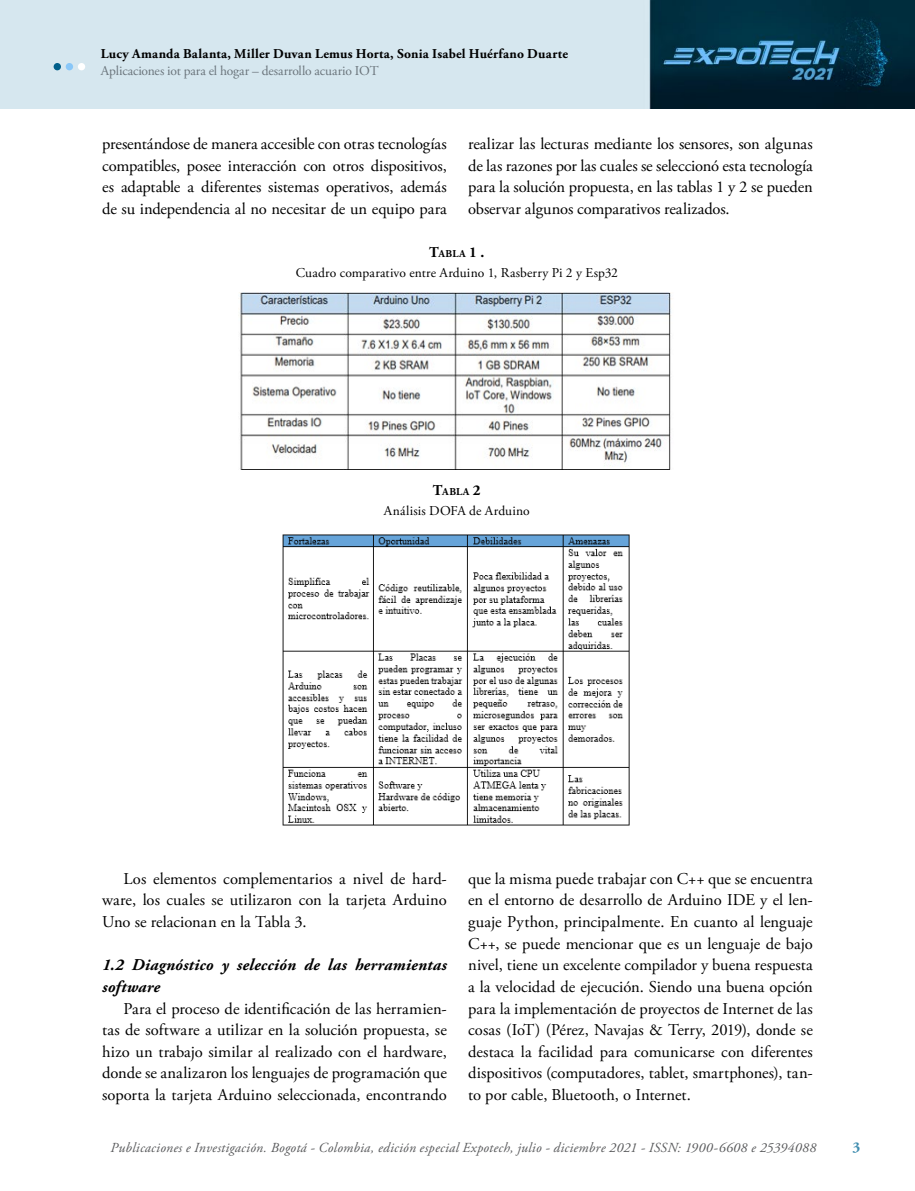
<style>
.page{position:relative;width:915px;height:1191px;background:#fff}
.page>*{position:absolute;margin:0;border:0;box-sizing:border-box;transform-origin:0 0}
.t1{font:16.5px/21.6px "Adobe Garamond Pro";letter-spacing:-.005em;color:#000;text-align:justify}
.t2{font:italic 700 16.5px/21.6px "Adobe Garamond Pro";letter-spacing:.015em;color:#000}
.t3{font:700 15px "Adobe Garamond Pro";color:#3f8daf}
.t4{font:italic 13.8px "Adobe Garamond Pro";letter-spacing:.02em;color:#58595b}
.t5{font:13.5px "Adobe Garamond Pro";letter-spacing:.015em;color:#000}
.t6{font:700 13.5px "Adobe Garamond Pro";letter-spacing:.015em;color:#000}
.t7{font:13.5px "Adobe Garamond Pro";letter-spacing:-.01em;color:#808285}
.t8{font:700 10.5px "Adobe Garamond Pro";letter-spacing:.03em;color:#000}
.s1{font-size:15px}
</style>
<div class="page">
<img style="left:0;top:0;width:914px;height:109px">
<div style="left:54px;top:63px;width:7px;height:7px;background:#005f8a;border-radius:50%"></div>
<div style="left:66px;top:63px;width:7px;height:7px;background:#89c7f8;border-radius:50%"></div>
<div style="left:78px;top:63px;width:7px;height:7px;background:#fff;border-radius:50%"></div>
<img style="left:240px;top:293px;width:431px;height:176px">
<img style="left:282px;top:534px;width:348px;height:292px">
<p class="t6" style="left:101px;top:46px;width:468px">Lucy Amanda Balanta, Miller Duvan Lemus Horta, Sonia Isabel Huérfano Duarte</p>
<p class="t7" style="left:101px;top:62px;width:279px">Aplicaciones iot para el hogar – desarrollo acuario IOT</p>
<p class="t1" style="left:102px;top:134px;width:346px">presentándose de manera accesible con otras tecnologías compatibles, posee interacción con otros dispositivos, es adaptable a diferentes sistemas operativos, además de su independencia al no necesitar de un equipo para</p>
<p class="t1" style="left:468px;top:134px;width:346px">realizar las lecturas mediante los sensores, son algunas de las razones por las cuales se seleccionó esta tecnología para la solución propuesta, en las tablas 1 y 2 se pueden observar algunos comparativos realizados.</p>
<p class="t8" style="left:429px;top:248px;width:57px"><span class="s1">T</span>ABLA <span class="s1">1 .</span></p>
<p class="t5" style="left:296px;top:265px;width:323px">Cuadro comparativo entre Arduino 1, Rasberry Pi 2 y Esp32</p>
<p class="t8" style="left:433px;top:485px;width:49px"><span class="s1">T</span>ABLA <span class="s1">2</span></p>
<p class="t5" style="left:384px;top:502px;width:147px">Análisis DOFA de Arduino</p>
<p class="t1" style="left:102px;top:868px;width:346px;text-indent:21px">Los elementos complementarios a nivel de hard&shy;ware, los cuales se utilizaron con la tarjeta Arduino Uno se relacionan en la Tabla 3.</p>
<p class="t2" style="left:102px;top:954px;width:346px">1.2 Diagnóstico y selección de las herramientas software</p>
<p class="t1" style="left:102px;top:998px;width:346px;text-indent:21px">Para el proceso de identificación de las herramien&shy;tas de software a utilizar en la solución propuesta, se hizo un trabajo similar al realizado con el hardware, donde se analizaron los lenguajes de programación que soporta la tarjeta Arduino seleccionada, encontrando</p>
<p class="t1" style="left:468px;top:868px;width:346px">que la misma puede trabajar con C++ que se encuentra en el entorno de desarrollo de Arduino IDE y el len&shy;guaje Python, principalmente. En cuanto al lenguaje C++, se puede mencionar que es un lenguaje de bajo nivel, tiene un excelente compilador y buena respuesta a la velocidad de ejecución. Siendo una buena opción para la implementación de proyectos de Internet de las cosas (IoT) (Pérez, Navajas &amp; Terry, 2019), donde se destaca la facilidad para comunicarse con diferentes dispositivos (computadores, tablet, smartphones), tan&shy;to por cable, Bluetooth, o Internet.</p>
<p class="t4" style="left:111px;top:1139px;width:707px">Publicaciones e Investigación. Bogotá - Colombia, edición especial Expotech, julio - diciembre 2021 - ISSN: 1900-6608 e 25394088</p>
<p class="t3" style="left:852px;top:1138px;width:9px">3</p>
</div>
